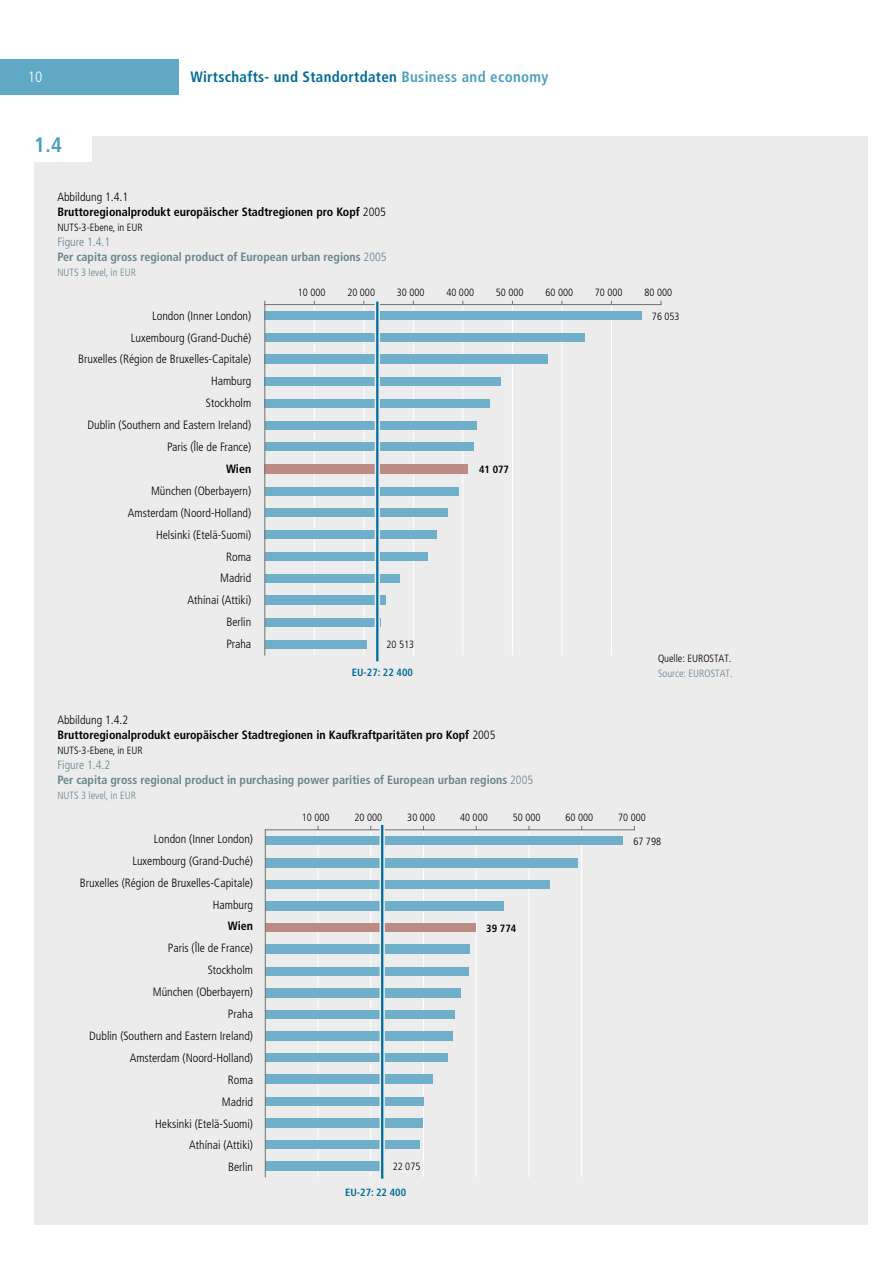
<style>
.page{position:relative;width:893px;height:1263px;background:#fff}
.page>*{position:absolute;margin:0;border:0;box-sizing:border-box;transform-origin:0 0}
.t1{font:700 condensed 21px "Frutiger LT Std";color:#4ba0c1}
.t2{font:700 condensed 15px "Frutiger LT Std";letter-spacing:.02em;color:#006c9a}
.t3{font:300 condensed 15px "Frutiger LT Std";color:#fff}
.t4{font:300 condensed 12px/21.9px "Frutiger LT Std";color:#000;text-align:right}
.t5{font:700 condensed 12px/15px "Frutiger LT Std";color:#000}
.t6{font:700 condensed 12px/15px "Frutiger LT Std";color:#698490}
.t7{font:300 condensed 10.5px "Frutiger LT Std";color:#000}
.t8{font:300 condensed 10.5px "Frutiger LT Std";color:#698490}
.t9{font:700 condensed 10.5px "Frutiger LT Std";color:#006c9a}
.t10{font:700 condensed 10.5px "Frutiger LT Std";color:#000}
.s1{color:#4ba0c1}
.s2{font-weight:300}
</style>
<div class="page">
<div style="left:0;top:60px;width:179px;height:35px;background:#5fa9c6"></div>
<div style="left:34px;top:136px;width:833px;height:1089px;background:#ececec"></div>
<hr style="left:314px;top:305px;width:1px;height:350px;background:#fff">
<hr style="left:363px;top:305px;width:1px;height:350px;background:#fff">
<hr style="left:413px;top:305px;width:1px;height:350px;background:#fff">
<hr style="left:462px;top:305px;width:1px;height:350px;background:#fff">
<hr style="left:512px;top:305px;width:1px;height:350px;background:#fff">
<hr style="left:561px;top:305px;width:1px;height:350px;background:#fff">
<hr style="left:611px;top:305px;width:1px;height:350px;background:#fff">
<div style="left:265px;top:311px;width:377px;height:9px;background:#6fafca"></div>
<div style="left:265px;top:333px;width:319px;height:8px;background:#6fafca"></div>
<div style="left:265px;top:355px;width:283px;height:9px;background:#6fafca"></div>
<div style="left:265px;top:377px;width:236px;height:9px;background:#6fafca"></div>
<div style="left:265px;top:399px;width:225px;height:8px;background:#6fafca"></div>
<div style="left:265px;top:421px;width:212px;height:8px;background:#6fafca"></div>
<div style="left:265px;top:443px;width:208px;height:8px;background:#6fafca"></div>
<div style="left:265px;top:464px;width:203px;height:9px;background:#bc8b86"></div>
<div style="left:265px;top:487px;width:194px;height:8px;background:#6fafca"></div>
<div style="left:265px;top:509px;width:182px;height:8px;background:#6fafca"></div>
<div style="left:265px;top:530px;width:172px;height:9px;background:#6fafca"></div>
<div style="left:265px;top:552px;width:162px;height:8px;background:#6fafca"></div>
<div style="left:265px;top:574px;width:134px;height:8px;background:#6fafca"></div>
<div style="left:265px;top:596px;width:121px;height:9px;background:#6fafca"></div>
<div style="left:265px;top:618px;width:115px;height:9px;background:#6fafca"></div>
<div style="left:265px;top:640px;width:101px;height:8px;background:#6fafca"></div>
<hr style="left:265px;top:304px;width:396px;height:1px;background:#6f7172">
<hr style="left:264px;top:305px;width:1px;height:350px;background:#6f7172">
<svg style="left:375px;top:301px;width:5px;height:361px"></svg>
<hr style="left:318px;top:830px;width:1px;height:347px;background:#fff">
<hr style="left:370px;top:830px;width:1px;height:347px;background:#fff">
<hr style="left:423px;top:830px;width:1px;height:347px;background:#fff">
<hr style="left:476px;top:830px;width:1px;height:347px;background:#fff">
<hr style="left:529px;top:830px;width:1px;height:347px;background:#fff">
<hr style="left:581px;top:830px;width:1px;height:347px;background:#fff">
<div style="left:265px;top:1161px;width:117px;height:10px;background:#6fafca"></div>
<div style="left:265px;top:1140px;width:155px;height:9px;background:#6fafca"></div>
<div style="left:265px;top:1118px;width:158px;height:9px;background:#6fafca"></div>
<div style="left:265px;top:1097px;width:158px;height:8px;background:#6fafca"></div>
<div style="left:265px;top:1075px;width:168px;height:9px;background:#6fafca"></div>
<div style="left:265px;top:1053px;width:183px;height:9px;background:#6fafca"></div>
<div style="left:265px;top:1031px;width:187px;height:10px;background:#6fafca"></div>
<div style="left:265px;top:1010px;width:190px;height:9px;background:#6fafca"></div>
<div style="left:265px;top:988px;width:196px;height:9px;background:#6fafca"></div>
<div style="left:265px;top:967px;width:204px;height:8px;background:#6fafca"></div>
<div style="left:265px;top:945px;width:204px;height:9px;background:#6fafca"></div>
<div style="left:265px;top:923px;width:210px;height:9px;background:#bc8b86"></div>
<div style="left:265px;top:901px;width:239px;height:10px;background:#6fafca"></div>
<div style="left:265px;top:880px;width:284px;height:8px;background:#6fafca"></div>
<div style="left:265px;top:858px;width:312px;height:9px;background:#6fafca"></div>
<div style="left:265px;top:837px;width:357px;height:8px;background:#6fafca"></div>
<hr style="left:265px;top:829px;width:369px;height:1px;background:#6f7172">
<hr style="left:265px;top:830px;width:1px;height:347px;background:#6f7172">
<svg style="left:380px;top:824px;width:5px;height:355px"></svg>
<div style="left:34px;top:132px;width:57px;height:30px;background:#fff"></div>
<p class="t3" style="left:28px;top:69px;width:16px">10</p>
<h1 class="t1" style="left:34px;top:132px;width:30px">1.4</h1>
<p class="t2" style="left:190px;top:68px;width:359px">Wirtschafts- und Standortdaten <span class="s1">Business and economy</span></p>
<p class="t5" style="left:57px;top:189px;width:330px"><span class="s2">Abbildung 1.4.1<br></span>Bruttoregionalprodukt europäischer Stadtregionen pro Kopf <span class="s2">2005</span></p>
<p class="t7" style="left:57px;top:221px;width:87px">NUTS-3-Ebene, in EUR</p>
<p class="t6" style="left:57px;top:234px;width:331px"><span class="s2">Figure 1.4.1<br></span>Per capita gross regional product of European urban regions <span class="s2">2005</span></p>
<p class="t8" style="left:57px;top:266px;width:80px">NUTS 3 level, in EUR</p>
<p class="t4" style="left:78px;top:305px;width:175px">London (Inner London)<br>Luxembourg (Grand-Duché)<br>Bruxelles (Région de Bruxelles-Capitale)<br>Hamburg<br>Stockholm<br>Dublin (Southern and Eastern Ireland)<br>Paris (Île de France)</p>
<p class="t5" style="left:226px;top:461px;width:27px">Wien</p>
<p class="t4" style="left:128px;top:480px;width:125px">München (Oberbayern)<br>Amsterdam (Noord-Holland)<br>Helsinki (Etelä-Suomi)<br>Roma<br>Madrid<br>Athínai (Attiki)<br>Berlin<br>Praha</p>
<p class="t7" style="left:298px;top:286px;width:29px">10 000</p>
<p class="t7" style="left:347px;top:286px;width:29px">20 000</p>
<p class="t7" style="left:397px;top:286px;width:29px">30 000</p>
<p class="t7" style="left:446px;top:286px;width:29px">40 000</p>
<p class="t7" style="left:496px;top:286px;width:29px">50 000</p>
<p class="t7" style="left:545px;top:286px;width:29px">60 000</p>
<p class="t7" style="left:595px;top:286px;width:29px">70 000</p>
<p class="t7" style="left:644px;top:286px;width:29px">80 000</p>
<p class="t10" style="left:479px;top:463px;width:32px">41 077</p>
<p class="t7" style="left:386px;top:639px;width:29px">20 513</p>
<p class="t9" style="left:352px;top:667px;width:62px">EU-27: 22 400</p>
<p class="t7" style="left:652px;top:310px;width:29px">76 053</p>
<p class="t7" style="left:658px;top:652px;width:75px">Quelle: EUROSTAT.</p>
<p class="t8" style="left:658px;top:667px;width:76px">Source: EUROSTAT.</p>
<p class="t5" style="left:57px;top:713px;width:440px"><span class="s2">Abbildung 1.4.2<br></span>Bruttoregionalprodukt europäischer Stadtregionen in Kaufkraftparitäten pro Kopf <span class="s2">2005</span></p>
<p class="t7" style="left:57px;top:745px;width:87px">NUTS-3-Ebene, in EUR</p>
<p class="t6" style="left:57px;top:758px;width:477px"><span class="s2">Figure 1.4.2<br></span>Per capita gross regional product in purchasing power parities of European urban regions <span class="s2">2005</span></p>
<p class="t8" style="left:57px;top:790px;width:80px">NUTS 3 level, in EUR</p>
<p class="t4" style="left:80px;top:828px;width:175px">London (Inner London)<br>Luxembourg (Grand-Duché)<br>Bruxelles (Région de Bruxelles-Capitale)<br>Hamburg</p>
<p class="t5" style="left:228px;top:919px;width:27px">Wien</p>
<p class="t4" style="left:89px;top:937px;width:165px">Paris (Île de France)<br>Stockholm<br>München (Oberbayern)<br>Praha<br>Dublin (Southern and Eastern Ireland)<br>Amsterdam (Noord-Holland)<br>Roma<br>Madrid<br>Heksinki (Etelä-Suomi)<br>Athínai (Attiki)<br>Berlin</p>
<p class="t7" style="left:302px;top:811px;width:29px">10 000</p>
<p class="t7" style="left:355px;top:811px;width:29px">20 000</p>
<p class="t7" style="left:407px;top:811px;width:29px">30 000</p>
<p class="t7" style="left:460px;top:811px;width:29px">40 000</p>
<p class="t7" style="left:513px;top:811px;width:29px">50 000</p>
<p class="t7" style="left:565px;top:811px;width:29px">60 000</p>
<p class="t7" style="left:618px;top:811px;width:29px">70 000</p>
<p class="t10" style="left:486px;top:922px;width:32px">39 774</p>
<p class="t7" style="left:393px;top:1160px;width:29px">22 075</p>
<p class="t9" style="left:345px;top:1186px;width:62px">EU-27: 22 400</p>
<p class="t7" style="left:633px;top:835px;width:29px">67 798</p>
</div>
